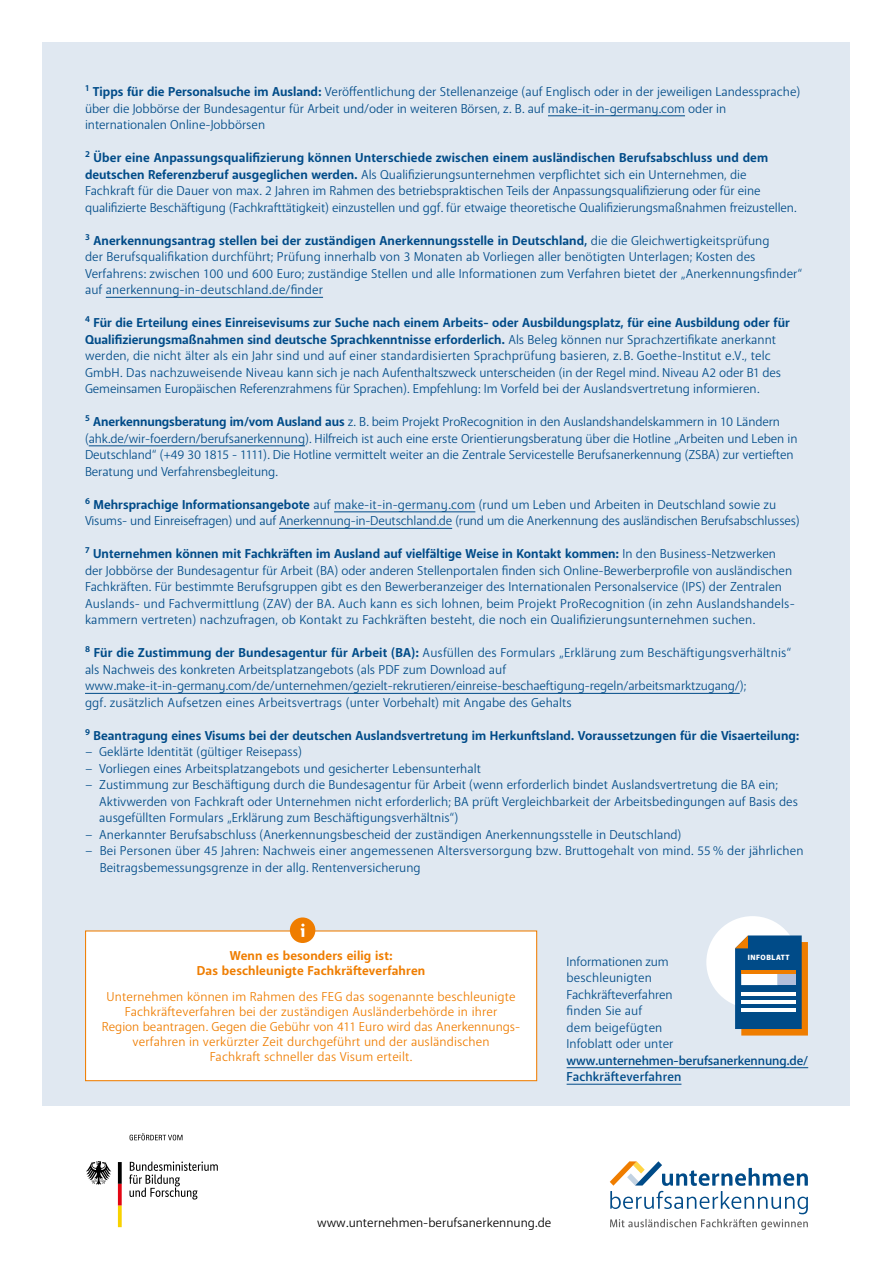
<style>
.page{position:relative;width:893px;height:1263px;background:#fff}
.page>*{position:absolute;margin:0;border:0;box-sizing:border-box;transform-origin:0 0}
.t1{font:12.75px/16.5px "Anago";color:#004b88}
.t2{font:12.75px/15px "Anago";letter-spacing:.01em;color:#ef7d00;text-align:center}
.t3{font:700 12.75px/15px "Anago";letter-spacing:.01em;color:#ef7d00;text-align:center}
.t4{font:500 12.75px/16.5px "Anago";letter-spacing:-.01em;color:#004b88}
.t5{font:12.75px "Anago";color:#000}
.t6{font:900 7.5px "Anago";letter-spacing:.07em;color:#fff}
.s1{font-weight:700}
</style>
<div class="page">
<div style="left:43px;top:43px;width:807px;height:1063px;background:#e0e8f1"></div>
<hr style="left:548px;top:116px;width:137px;height:1px;background:#004b88">
<hr style="left:106px;top:297px;width:217px;height:1px;background:#004b88">
<hr style="left:89px;top:446px;width:216px;height:1px;background:#004b88">
<hr style="left:334px;top:512px;width:141px;height:1px;background:#004b88">
<hr style="left:279px;top:528px;width:173px;height:1px;background:#004b88">
<hr style="left:85px;top:693px;width:655px;height:1px;background:#004b88">
<svg style="left:610px;top:1161px;width:198px;height:69px"></svg>
<div style="left:86px;top:931px;width:451px;height:150px;background:#fff"></div>
<div style="left:85px;top:930px;width:452px;height:151px;border:1px solid #ef7d00"></div>
<div style="left:290px;top:917px;width:25px;height:26px;background:#ef7d00;border-radius:50%"></div>
<svg style="left:301px;top:923px;width:4px;height:14px"></svg>
<svg style="left:129px;top:1161px;width:89px;height:38px"></svg>
<svg style="left:86px;top:1161px;width:25px;height:24px"></svg>
<svg style="left:118px;top:1162px;width:4px;height:65px"></svg>
<svg style="left:130px;top:1133px;width:52px;height:7px"></svg>
<div style="left:706px;top:916px;width:93px;height:92px;background:#fff;border-radius:50%"></div>
<svg style="left:735px;top:935px;width:73px;height:100px;background:#466980"></svg>
<div style="left:778px;top:972px;width:17px;height:13px;background:#b1bedb"></div>
<hr style="left:741px;top:970px;width:55px;height:3px;background:#ef7d00">
<hr style="left:741px;top:992px;width:54px;height:3px;background:#fff">
<hr style="left:741px;top:1000px;width:54px;height:3px;background:#fff">
<hr style="left:741px;top:1009px;width:54px;height:3px;background:#fff">
<hr style="left:567px;top:1067px;width:241px;height:1px;background:#004b88">
<hr style="left:567px;top:1084px;width:114px;height:1px;background:#004b88">
<p class="t1" style="left:85px;top:84px;width:717px"><sup>1</sup> <span class="s1">Tipps für die Personalsuche im Ausland:</span> Veröffentlichung der Stellenanzeige (auf Englisch oder in der jeweiligen Landessprache) über die Jobbörse der Bundesagentur für Arbeit und/oder in weiteren Börsen, z. B. auf make-it-in-germany.com oder in internationalen Online-Jobbörsen</p>
<p class="t1" style="left:85px;top:150px;width:713px"><sup>2</sup> <span class="s1">Über eine Anpassungsqualifizierung können Unterschiede zwischen einem ausländischen Berufsabschluss und dem deutschen Referenzberuf ausgeglichen werden.</span> Als Qualifizierungsunternehmen verpflichtet sich ein Unternehmen, die Fachkraft für die Dauer von max. 2 Jahren im Rahmen des betriebspraktischen Teils der Anpassungsqualifizierung oder für eine qualifizierte Beschäftigung (Fachkrafttätigkeit) einzustellen und ggf. für etwaige theoretische Qualifizierungsmaßnahmen freizustellen.</p>
<p class="t1" style="left:85px;top:232px;width:719px"><sup>3</sup> <span class="s1">Anerkennungsantrag stellen bei der zuständigen Anerkennungsstelle in Deutschland,</span> die die Gleichwertigkeitsprüfung<br>der Berufsqualifikation durchführt; Prüfung innerhalb von 3 Monaten ab Vorliegen aller benötigten Unterlagen; Kosten des Verfahrens: zwischen 100 und 600 Euro; zuständige Stellen und alle Informationen zum Verfahren bietet der „Anerkennungsfinder“ auf anerkennung-in-deutschland.de/finder</p>
<p class="t1" style="left:85px;top:315px;width:706px"><sup>4</sup> <span class="s1">Für die Erteilung eines Einreisevisums zur Suche nach einem Arbeits- oder Ausbildungsplatz, für eine Ausbildung oder für Qualifizierungsmaßnahmen sind deutsche Sprachkenntnisse erforderlich.</span> Als Beleg können nur Sprachzertifikate anerkannt werden, die nicht älter als ein Jahr sind und auf einer standardisierten Sprachprüfung basieren, z. B. Goethe-Institut e.V., telc GmbH. Das nachzuweisende Niveau kann sich je nach Aufenthaltszweck unterscheiden (in der Regel mind. Niveau A2 oder B1 des Gemeinsamen Europäischen Referenzrahmens für Sprachen). Empfehlung: Im Vorfeld bei der Auslandsvertretung informieren.</p>
<p class="t1" style="left:85px;top:414px;width:714px"><sup>5</sup> <span class="s1">Anerkennungsberatung im/vom Ausland aus</span> z. B. beim Projekt ProRecognition in den Auslandshandelskammern in 10 Ländern (ahk.de/wir-foerdern/berufsanerkennung). Hilfreich ist auch eine erste Orientierungsberatung über die Hotline „Arbeiten und Leben in Deutschland“ (+49 30 1815 - 1111). Die Hotline vermittelt weiter an die Zentrale Servicestelle Berufsanerkennung (ZSBA) zur vertieften Beratung und Verfahrensbegleitung.</p>
<p class="t1" style="left:85px;top:496px;width:716px"><sup>6</sup> <span class="s1">Mehrsprachige Informationsangebote</span> auf make-it-in-germany.com (rund um Leben und Arbeiten in Deutschland sowie zu<br>Visums- und Einreisefragen) und auf Anerkennung-in-Deutschland.de (rund um die Anerkennung des ausländischen Berufsabschlusses)</p>
<p class="t1" style="left:85px;top:546px;width:710px"><sup>7</sup> <span class="s1">Unternehmen können mit Fachkräften im Ausland auf vielfältige Weise in Kontakt kommen:</span> In den Business-Netzwerken der Jobbörse der Bundesagentur für Arbeit (BA) oder anderen Stellenportalen finden sich Online-Bewerberprofile von ausländischen Fachkräften. Für bestimmte Berufsgruppen gibt es den Bewerberanzeiger des Internationalen Personalservice (IPS) der Zentralen Auslands- und Fachvermittlung (ZAV) der BA. Auch kann es sich lohnen, beim Projekt ProRecognition (in zehn Auslandshandels&shy;kammern vertreten) nachzufragen, ob Kontakt zu Fachkräften besteht, die noch ein Qualifizierungsunternehmen suchen.</p>
<p class="t1" style="left:85px;top:645px;width:708px"><sup>8</sup> <span class="s1">Für die Zustimmung der Bundesagentur für Arbeit (BA):</span> Ausfüllen des Formulars „Erklärung zum Beschäftigungsverhältnis“ als Nachweis des konkreten Arbeitsplatzangebots (als PDF zum Download auf www.make-it-in-germany.com/de/unternehmen/gezielt-rekrutieren/einreise-beschaeftigung-regeln/arbeitsmarktzugang/);<br>ggf. zusätzlich Aufsetzen eines Arbeitsvertrags (unter Vorbehalt) mit Angabe des Gehalts</p>
<p class="t1" style="left:85px;top:727px;width:716px"><sup>9</sup> <span class="s1">Beantragung eines Visums bei der deutschen Auslandsvertretung im Herkunftsland. Voraussetzungen für die Visaerteilung: </span>− Geklärte Identität (gültiger Reisepass)<br>− Vorliegen eines Arbeitsplatzangebots und gesicherter Lebensunterhalt<br>− Zustimmung zur Beschäftigung durch die Bundesagentur für Arbeit (wenn erforderlich bindet Auslandsvertretung die BA ein;</p>
<p class="t1" style="left:99px;top:793px;width:700px">Aktivwerden von Fachkraft oder Unternehmen nicht erforderlich; BA prüft Vergleichbarkeit der Arbeitsbedingungen auf Basis des</p>
<p class="t1" style="left:99px;top:810px;width:360px">ausgefüllten Formulars „Erklärung zum Beschäftigungsverhältnis“)</p>
<p class="t1" style="left:85px;top:826px;width:598px">− Anerkannter Berufsabschluss (Anerkennungsbescheid der zuständigen Anerkennungsstelle in Deutschland)</p>
<p class="t1" style="left:85px;top:843px;width:720px">− Bei Personen über 45 Jahren: Nachweis einer angemessenen Altersversorgung bzw. Bruttogehalt von mind. 55 % der jährlichen</p>
<p class="t1" style="left:100px;top:859px;width:322px">Beitragsbemessungsgrenze in der allg. Rentenversicherung</p>
<p class="t3" style="left:197px;top:949px;width:230px">Wenn es besonders eilig ist:<br>Das beschleunigte Fachkräfteverfahren</p>
<p class="t2" style="left:102px;top:989px;width:420px">Unternehmen können im Rahmen des FEG das sogenannte beschleunigte Fachkräfteverfahren bei der zuständigen Ausländerbehörde in ihrer<br>Region beantragen. Gegen die Gebühr von 411 Euro wird das Anerkennungs&shy;verfahren in verkürzter Zeit durchgeführt und der ausländischen<br>Fachkraft schneller das Visum erteilt.</p>
<p class="t6" style="left:748px;top:952px;width:43px">INFOBLATT</p>
<p class="t1" style="left:567px;top:953px;width:108px">Informationen zum beschleunigten<br>Fachkräfteverfahren finden Sie auf<br>dem beigefügten<br>Infoblatt oder unter</p>
<p class="t4" style="left:567px;top:1052px;width:243px">www.unternehmen-berufsanerkennung.de/<br>Fachkräfteverfahren</p>
<p class="t5" style="left:317px;top:1215px;width:236px">www.unternehmen-berufsanerkennung.de</p>
</div>
